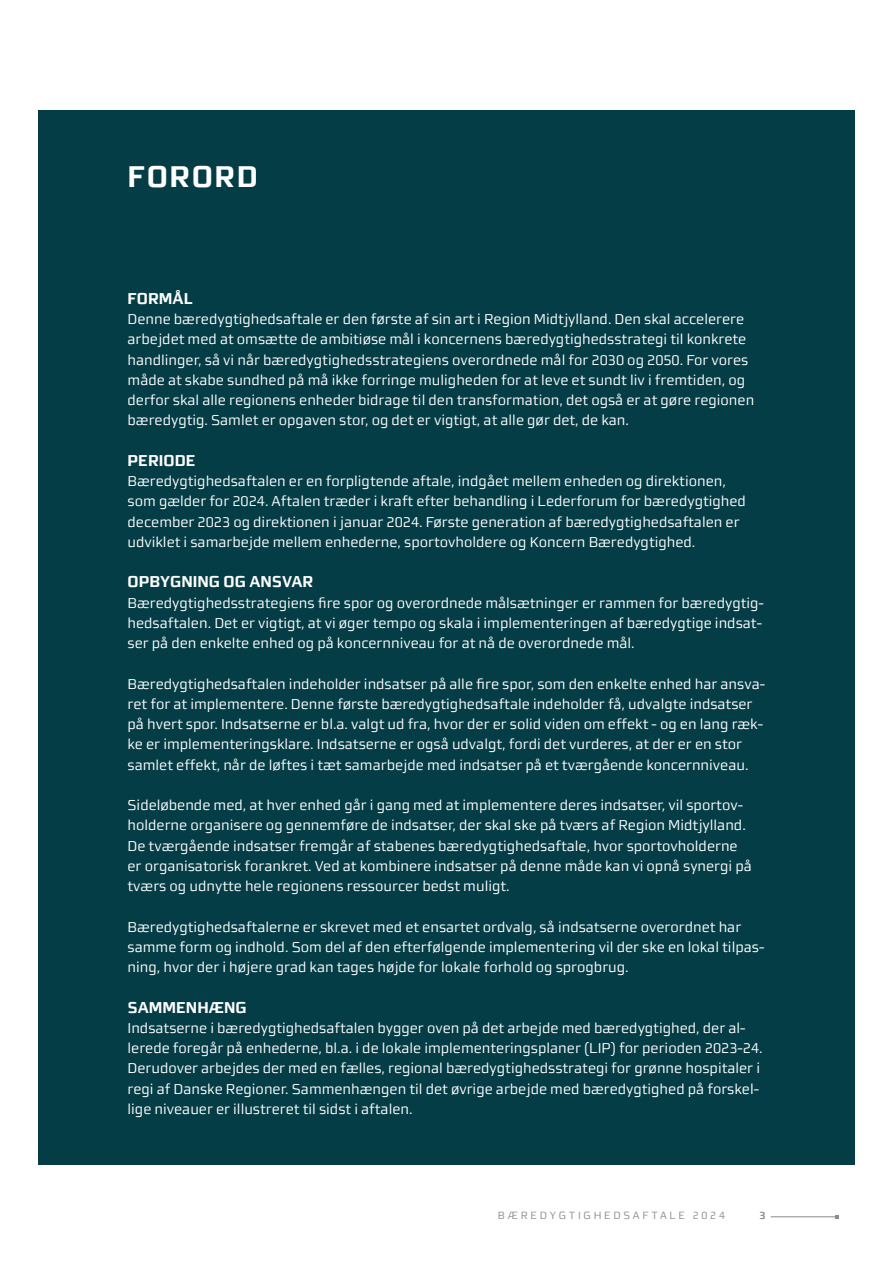
<style>
.page{position:relative;width:893px;height:1263px;background:#fff}
.page>*{position:absolute;margin:0;border:0;box-sizing:border-box;transform-origin:0 0}
.t1{font:700 30px "midtsans";letter-spacing:.05em;color:#fff}
.t2{font:700 15.75px "midtsans";color:#fff}
.t3{font:14.25px/20.2px "midtsans";color:#fff}
.t4{font:10.5px "midtsans";letter-spacing:.26em;color:#8a8c8f}
.t5{font:700 10.5px "midtsans";color:#8a8c8f}
</style>
<div class="page">
<div style="left:38px;top:111px;width:817px;height:1054px;background:#053d47"></div>
<hr style="left:771px;top:1216px;width:66px;height:1px;background:#8a8c8f">
<h2 class="t1" style="left:128px;top:159px;width:132px">FORORD</h2>
<h3 class="t2" style="left:128px;top:289px;width:67px">FORMÅL</h3>
<p class="t3" style="left:128px;top:309px;width:628px">Denne bæredygtighedsaftale er den første af sin art i Region Midtjylland. Den skal accelerere arbejdet med at omsætte de ambitiøse mål i koncernens bæredygtighedsstrategi til konkrete handlinger, så vi når bæredygtighedsstrategiens overordnede mål for 2030 og 2050. For vores måde at skabe sundhed på må ikke forringe muligheden for at leve et sundt liv i fremtiden, og derfor skal alle regionens enheder bidrage til den transformation, det også er at gøre regionen bæredygtig. Samlet er opgaven stor, og det er vigtigt, at alle gør det, de kan.</p>
<h3 class="t2" style="left:128px;top:451px;width:69px">PERIODE</h3>
<p class="t3" style="left:128px;top:471px;width:620px">Bæredygtighedsaftalen er en forpligtende aftale, indgået mellem enheden og direktionen, som gælder for 2024. Aftalen træder i kraft efter behandling i Lederforum for bæredygtighed december 2023 og direktionen i januar 2024. Første generation af bæredygtighedsaftalen er udviklet i samarbejde mellem enhederne, sportovholdere og Koncern Bæredygtighed.</p>
<h3 class="t2" style="left:128px;top:573px;width:187px">OPBYGNING OG ANSVAR</h3>
<p class="t3" style="left:128px;top:592px;width:638px">Bæredygtighedsstrategiens fire spor og overordnede målsætninger er rammen for bæredygtig&shy;hedsaftalen. Det er vigtigt, at vi øger tempo og skala i implementeringen af bæredygtige indsat&shy;ser på den enkelte enhed og på koncernniveau for at nå de overordnede mål.</p>
<p class="t3" style="left:128px;top:673px;width:639px">Bæredygtighedsaftalen indeholder indsatser på alle fire spor, som den enkelte enhed har ansva&shy;ret for at implementere. Denne første bæredygtighedsaftale indeholder få, udvalgte indsatser på hvert spor. Indsatserne er bl.a. valgt ud fra, hvor der er solid viden om effekt - og en lang ræk&shy;ke er implementeringsklare. Indsatserne er også udvalgt, fordi det vurderes, at der er en stor samlet effekt, når de løftes i tæt samarbejde med indsatser på et tværgående koncernniveau.</p>
<p class="t3" style="left:128px;top:795px;width:626px">Sideløbende med, at hver enhed går i gang med at implementere deres indsatser, vil sportov&shy;holderne organisere og gennemføre de indsatser, der skal ske på tværs af Region Midtjylland.<br>De tværgående indsatser fremgår af stabenes bæredygtighedsaftale, hvor sportovholderne er organisatorisk forankret. Ved at kombinere indsatser på denne måde kan vi opnå synergi på tværs og udnytte hele regionens ressourcer bedst muligt.</p>
<p class="t3" style="left:128px;top:916px;width:638px">Bæredygtighedsaftalerne er skrevet med et ensartet ordvalg, så indsatserne overordnet har samme form og indhold. Som del af den efterfølgende implementering vil der ske en lokal tilpas&shy;ning, hvor der i højere grad kan tages højde for lokale forhold og sprogbrug.</p>
<h3 class="t2" style="left:128px;top:998px;width:121px">SAMMENHÆNG</h3>
<p class="t3" style="left:128px;top:1018px;width:637px">Indsatserne i bæredygtighedsaftalen bygger oven på det arbejde med bæredygtighed, der al&shy;lerede foregår på enhederne, bl.a. i de lokale implementeringsplaner (LIP) for perioden 2023-24.<br>Derudover arbejdes der med en fælles, regional bæredygtighedsstrategi for grønne hospitaler i regi af Danske Regioner. Sammenhængen til det øvrige arbejde med bæredygtighed på forskel&shy;lige niveauer er illustreret til sidst i aftalen.</p>
<p class="t4" style="left:498px;top:1210px;width:229px">BÆREDYGTIGHEDSAFTALE 2024</p>
<p class="t5" style="left:759px;top:1210px;width:8px">3</p>
</div>
